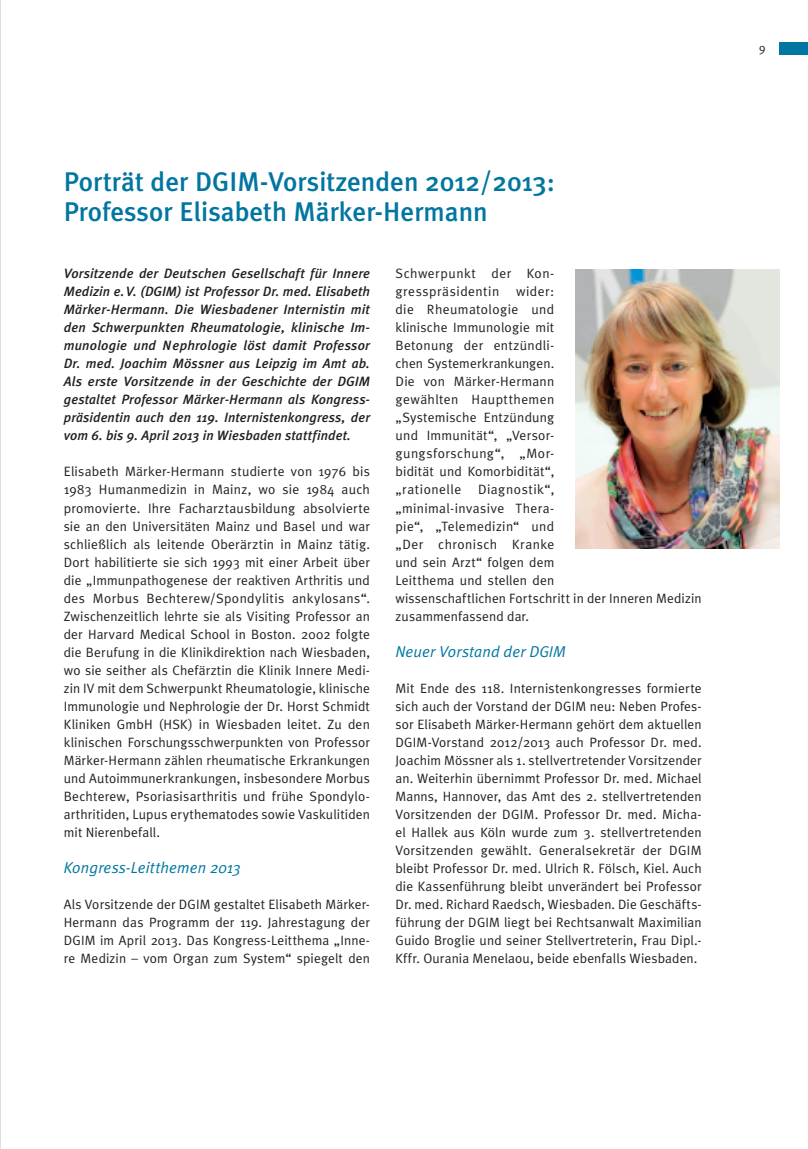
<style>
.page{position:relative;width:808px;height:1149px;background:#fff}
.page>*{position:absolute;margin:0;border:0;box-sizing:border-box;transform-origin:0 0}
.t1{font:500 27px/30px "Meta Plus";color:#0076a0}
.t2{font:italic 15.75px "Meta Plus Normal";letter-spacing:.005em;color:#0076a0}
.t3{font:13.5px/18px "Meta Plus Normal";letter-spacing:.015em;color:#231f20;text-align:justify}
.t4{font:italic 500 13.5px/18px "Meta Plus";letter-spacing:.01em;color:#231f20;text-align:justify}
.t5{font:12px "Meta Plus Normal";color:#231f20}
</style>
<div class="page">
<div style="left:780px;top:43px;width:28px;height:12px;background:#0076a0"></div>
<img style="left:576px;top:270px;width:204px;height:278px">
<hr style="left:0;top:0;width:1px;height:1148px;background:#d1d2d4">
<h1 class="t1" style="left:64px;top:167px;width:493px">Porträt der DGIM-Vorsitzenden 2012/2013:<br>Professor Elisabeth Märker-Hermann</h1>
<p class="t4" style="left:64px;top:264px;width:308px">Vorsitzende der Deutschen Gesellschaft für Innere Medizin e.V. (DGIM) ist Professor Dr. med. Elisabeth Märker-Hermann. Die Wiesbadener Internistin mit den Schwerpunkten Rheumatologie, klinische Im&shy;munologie und Nephrologie löst damit Professor Dr. med. Joachim Mössner aus Leipzig im Amt ab.<br>Als erste Vorsitzende in der Geschichte der DGIM gestaltet Professor Märker-Hermann als Kongress&shy;präsidentin auch den 119. Internistenkongress, der vom 6. bis 9. April 2013 in Wiesbaden stattfindet.</p>
<p class="t3" style="left:64px;top:462px;width:308px">Elisabeth Märker-Hermann studierte von 1976 bis 1983 Humanmedizin in Mainz, wo sie 1984 auch promovierte. Ihre Facharztausbildung absolvierte sie an den Universitäten Mainz und Basel und war schließlich als leitende Oberärztin in Mainz tätig.<br>Dort habilitierte sie sich 1993 mit einer Arbeit über die „Immunpathogenese der reaktiven Arthritis und des Morbus Bechterew/Spondylitis ankylosans“.<br>Zwischenzeitlich lehrte sie als Visiting Professor an der Harvard Medical School in Boston. 2002 folgte die Berufung in die Klinikdirektion nach Wiesbaden, wo sie seither als Chefärztin die Klinik Innere Medi&shy;zin IV mit dem Schwerpunkt Rheumatologie, klinische Immunologie und Nephrologie der Dr. Horst Schmidt Kliniken GmbH (HSK) in Wiesbaden leitet. Zu den klinischen Forschungsschwerpunkten von Professor Märker-Hermann zählen rheumatische Erkrankungen und Autoimmunerkrankungen, insbesondere Morbus Bechterew, Psoriasisarthritis und frühe Spondylo&shy;arthritiden, Lupus erythematodes sowie Vaskulitiden mit Nierenbefall.</p>
<p class="t2" style="left:64px;top:858px;width:179px">Kongress-Leitthemen 2013</p>
<p class="t3" style="left:64px;top:894px;width:308px">Als Vorsitzende der DGIM gestaltet Elisabeth Märker-Hermann das Programm der 119. Jahrestagung der DGIM im April 2013. Das Kongress-Leitthema „Inne&shy;re Medizin – vom Organ zum System“ spiegelt den</p>
<p class="t3" style="left:395px;top:264px;width:308px;text-align:left">Schwerpunkt der Kon-<br>gresspräsidentin wider:<br>die Rheumatologie und<br>klinische Immunologie mit<br>Betonung der entzündli-<br>chen Systemerkrankungen.<br>Die von Märker-Hermann<br>gewählten Hauptthemen<br>„Systemische Entzündung<br>und Immunität“, „Versor-<br>gungsforschung“, „Mor-<br>bidität und Komorbidität“,<br>„rationelle Diagnostik“,<br>„minimal-invasive Thera-<br>pie“, „Telemedizin“ und<br>„Der chronisch Kranke<br>und sein Arzt“ folgen dem<br>Leitthema und stellen den<br>wissenschaftlichen Fortschritt in der Inneren Medizin zusammenfassend dar.</p>
<p class="t2" style="left:395px;top:642px;width:172px">Neuer Vorstand der DGIM</p>
<p class="t3" style="left:395px;top:678px;width:308px">Mit Ende des 118. Internistenkongresses formierte sich auch der Vorstand der DGIM neu: Neben Profes&shy;sor Elisabeth Märker-Hermann gehört dem aktuellen DGIM-Vorstand 2012/2013 auch Professor Dr. med.<br>Joachim Mössner als 1. stellvertretender Vorsitzender an. Weiterhin übernimmt Professor Dr. med. Michael Manns, Hannover, das Amt des 2. stellvertretenden Vorsitzenden der DGIM. Professor Dr. med. Micha&shy;el Hallek aus Köln wurde zum 3. stellvertretenden Vorsitzenden gewählt. Generalsekretär der DGIM bleibt Professor Dr. med. Ulrich R. Fölsch, Kiel. Auch die Kassenführung bleibt unverändert bei Professor Dr. med. Richard Raedsch, Wiesbaden. Die Geschäfts&shy;führung der DGIM liegt bei Rechtsanwalt Maximilian Guido Broglie und seiner Stellvertreterin, Frau Dipl.- Kffr. Ourania Menelaou, beide ebenfalls Wiesbaden.</p>
<p class="t5" style="left:759px;top:41px;width:8px">9</p>
</div>
